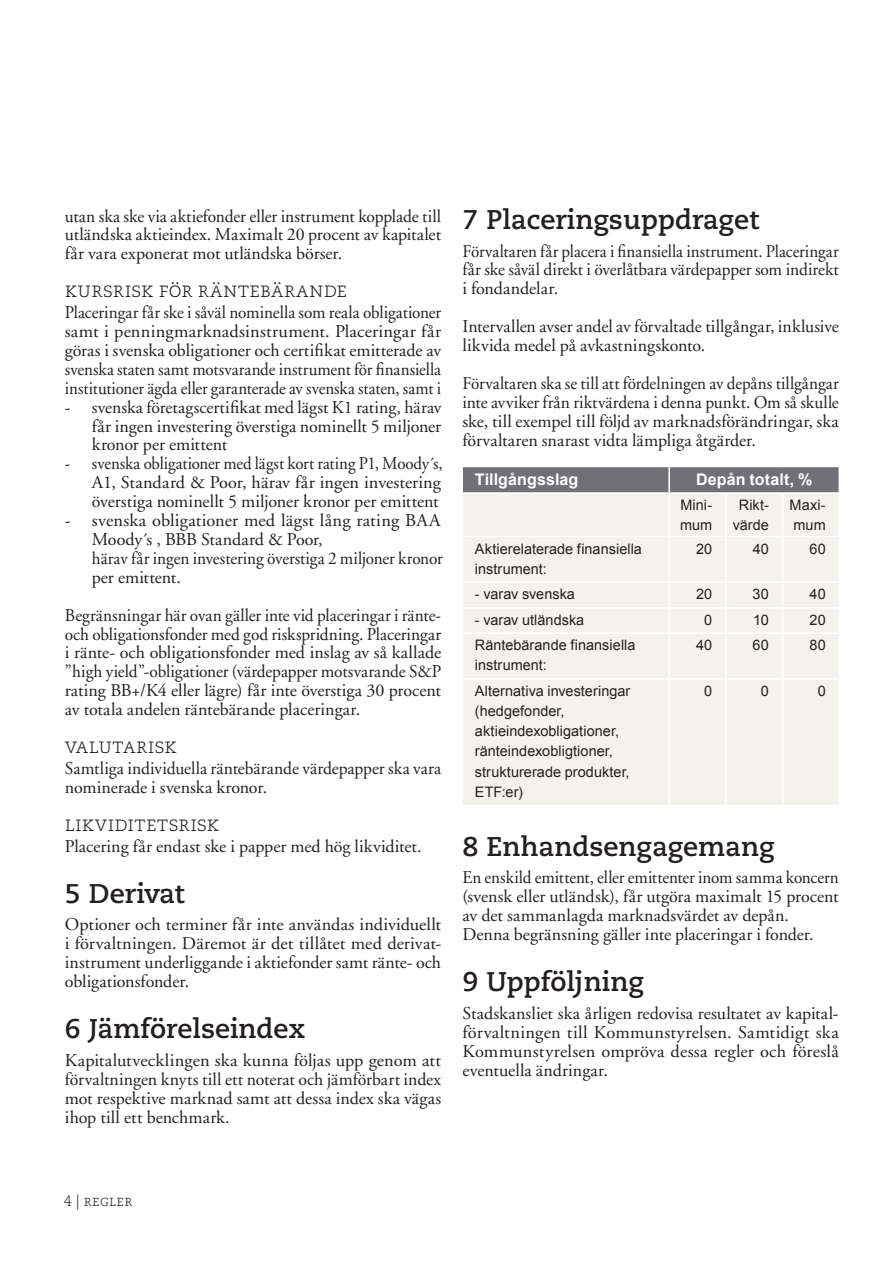
<style>
.page{position:relative;width:893px;height:1263px;background:#fff}
.page>*{position:absolute;margin:0;border:0;box-sizing:border-box;transform-origin:0 0}
.Underrubbe{font:700 27px "Caecilia LT Std";color:#231f20}
.Semirubbe{font:300 21px "Caecilia LT Std";letter-spacing:.01em;color:#231f20}
.Brödtext_Garamond{font:18px/18.9px "Adobe Garamond";color:#231f20;text-align:justify}
.Brödtext_Garamond-2{font:18px/18.9px "Adobe Garamond";color:#231f20;text-align:justify;scale:.95 1}
.Brödtext_Garamond-3{font:18px/18.9px "Adobe Garamond";color:#231f20;text-align:justify;scale:.96 1}
.Brödtext_Garamond-4{font:18px/18.9px "Adobe Garamond";color:#231f20;text-align:justify;scale:.94 1}
.Brödtext_Garamond-5{font:700 16.05px "Arial";letter-spacing:.005em;color:#fff}
.t1{font:300 15px "Caecilia LT Std";letter-spacing:.005em;color:#231f20}
.Brödtext_Garamond-6{font:14.4px/20.2px "Arial";letter-spacing:.005em;color:#231f20}
</style>
<div class="page">
<div style="left:463px;top:467px;width:375px;height:25px;background:#717074"></div>
<div style="left:463px;top:494px;width:375px;height:311px;background:#f4f2ef"></div>
<hr style="left:668px;top:467px;width:2px;height:25px;background:#fff">
<hr style="left:668px;top:494px;width:2px;height:42px;background:#fff">
<hr style="left:725px;top:494px;width:2px;height:42px;background:#fff">
<hr style="left:782px;top:494px;width:1px;height:42px;background:#fff">
<hr style="left:461px;top:536px;width:208px;height:1px;background:#fff">
<hr style="left:669px;top:536px;width:57px;height:1px;background:#fff">
<hr style="left:668px;top:537px;width:2px;height:44px;background:#fff">
<hr style="left:726px;top:536px;width:57px;height:1px;background:#fff">
<hr style="left:725px;top:537px;width:2px;height:44px;background:#fff">
<hr style="left:783px;top:536px;width:57px;height:1px;background:#fff">
<hr style="left:782px;top:537px;width:1px;height:44px;background:#fff">
<hr style="left:461px;top:581px;width:208px;height:2px;background:#fff">
<hr style="left:669px;top:581px;width:57px;height:2px;background:#fff">
<hr style="left:668px;top:583px;width:2px;height:24px;background:#fff">
<hr style="left:726px;top:581px;width:57px;height:2px;background:#fff">
<hr style="left:725px;top:583px;width:2px;height:24px;background:#fff">
<hr style="left:783px;top:581px;width:57px;height:2px;background:#fff">
<hr style="left:461px;top:607px;width:208px;height:1px;background:#fff">
<hr style="left:669px;top:607px;width:57px;height:1px;background:#fff">
<hr style="left:668px;top:608px;width:2px;height:24px;background:#fff">
<hr style="left:726px;top:607px;width:57px;height:1px;background:#fff">
<hr style="left:725px;top:608px;width:2px;height:24px;background:#fff">
<hr style="left:783px;top:607px;width:57px;height:1px;background:#fff">
<svg style="left:782px;top:583px;width:1px;height:49px"></svg>
<hr style="left:461px;top:632px;width:208px;height:2px;background:#fff">
<hr style="left:669px;top:632px;width:57px;height:2px;background:#fff">
<hr style="left:668px;top:634px;width:2px;height:44px;background:#fff">
<hr style="left:726px;top:632px;width:57px;height:2px;background:#fff">
<hr style="left:725px;top:634px;width:2px;height:44px;background:#fff">
<hr style="left:783px;top:632px;width:57px;height:2px;background:#fff">
<hr style="left:782px;top:634px;width:1px;height:44px;background:#fff">
<hr style="left:461px;top:678px;width:208px;height:2px;background:#fff">
<hr style="left:669px;top:678px;width:57px;height:2px;background:#fff">
<hr style="left:668px;top:680px;width:2px;height:125px;background:#fff">
<hr style="left:726px;top:678px;width:57px;height:2px;background:#fff">
<hr style="left:725px;top:680px;width:2px;height:125px;background:#fff">
<hr style="left:783px;top:678px;width:57px;height:2px;background:#fff">
<hr style="left:782px;top:680px;width:1px;height:125px;background:#fff">
<p class="Brödtext_Garamond" style="left:65px;top:207px;width:378px">utan ska ske via aktiefonder eller instrument kopplade till utländska aktieindex. Maximalt 20 procent av kapitalet får vara exponerat mot utländska börser.</p>
<p class="Semirubbe" style="left:65px;top:278px;width:284px">kursrisk för räntebärande</p>
<p class="Brödtext_Garamond-2" style="left:65px;top:303px;width:398px">Placeringar får ske i såväl nominella som reala obligationer samt i penningmarknadsinstrument. Placeringar får göras i svenska obligationer och certifikat emitterade av svenska staten samt motsvarande instrument för finansiella institutioner ägda eller garanterade av svenska staten, samt i</p>
<p class="Brödtext_Garamond" style="left:92px;top:398px;width:351px;text-indent:-27px">- svenska företagscertifikat med lägst K1 rating, härav får ingen investering överstiga nominellt 5 miljoner kronor per emittent</p>
<p class="Brödtext_Garamond-4" style="left:92px;top:455px;width:375px;text-indent:-27px">- svenska obligationer med lägst kort rating P1, Moody´s, A1, Standard &amp; Poor, härav får ingen investering överstiga nominellt 5 miljoner kronor per emittent</p>
<p class="Brödtext_Garamond" style="left:92px;top:511px;width:350px;text-indent:-27px">- svenska obligationer med lägst lång rating BAA<br>Moody´s , BBB Standard &amp; Poor,</p>
<p class="Brödtext_Garamond-2" style="left:92px;top:549px;width:371px">härav får ingen investering överstiga 2 miljoner kronor per emittent.</p>
<p class="Brödtext_Garamond-3" style="left:65px;top:606px;width:394px">Begränsningar här ovan gäller inte vid placeringar i ränte&shy;och obligationsfonder med god riskspridning. Placeringar i ränte- och obligationsfonder med inslag av så kallade ”high yield”-obligationer (värdepapper motsvarande S&amp;P rating BB+/K4 eller lägre) får inte överstiga 30 procent av totala andelen räntebärande placeringar.</p>
<p class="Semirubbe" style="left:65px;top:734px;width:114px">valutarisk</p>
<p class="Brödtext_Garamond" style="left:65px;top:759px;width:378px">Samtliga individuella räntebärande värdepapper ska vara nominerade i svenska kronor.</p>
<p class="Semirubbe" style="left:65px;top:811px;width:156px">likviditetsrisk</p>
<p class="Brödtext_Garamond" style="left:65px;top:837px;width:358px">Placering får endast ske i papper med hög likviditet.</p>
<p class="Underrubbe" style="left:65px;top:878px;width:121px">5 Derivat</p>
<p class="Brödtext_Garamond" style="left:65px;top:916px;width:378px">Optioner och terminer får inte användas individuellt i förvaltningen. Däremot är det tillåtet med derivat&shy;instrument underliggande i aktiefonder samt ränte- och obligationsfonder.</p>
<p class="Underrubbe" style="left:65px;top:1013px;width:242px">6 Jämförelseindex</p>
<p class="Brödtext_Garamond" style="left:65px;top:1051px;width:378px">Kapitalutvecklingen ska kunna följas upp genom att förvaltningen knyts till ett noterat och jämförbart index mot respektive marknad samt att dessa index ska vägas ihop till ett benchmark.</p>
<p class="Underrubbe" style="left:462px;top:204px;width:298px">7 Placeringsuppdraget</p>
<p class="Brödtext_Garamond-4" style="left:462px;top:242px;width:402px">Förvaltaren får placera i finansiella instrument. Placeringar får ske såväl direkt i överlåtbara värdepapper som indirekt i fondandelar.</p>
<p class="Brödtext_Garamond" style="left:462px;top:317px;width:378px">Intervallen avser andel av förvaltade tillgångar, inklusive likvida medel på avkastningskonto.</p>
<p class="Brödtext_Garamond-2" style="left:462px;top:374px;width:398px">Förvaltaren ska se till att fördelningen av depåns tillgångar inte avviker från riktvärdena i denna punkt. Om så skulle ske, till exempel till följd av marknadsförändringar, ska förvaltaren snarast vidta lämpliga åtgärder.</p>
<p class="Brödtext_Garamond-5" style="left:475px;top:470px;width:105px">Tillgångsslag</p>
<p class="Brödtext_Garamond-5" style="left:696px;top:470px;width:118px">Depån totalt, %</p>
<p class="Brödtext_Garamond-6" style="left:680px;top:495px;width:33px">Mini-</p>
<p class="Brödtext_Garamond-6" style="left:680px;top:515px;width:34px">mum</p>
<p class="Brödtext_Garamond-6" style="left:739px;top:495px;width:32px">Rikt-</p>
<p class="Brödtext_Garamond-6" style="left:733px;top:515px;width:38px">värde</p>
<p class="Brödtext_Garamond-6" style="left:789px;top:495px;width:38px">Maxi-</p>
<p class="Brödtext_Garamond-6" style="left:793px;top:515px;width:34px">mum</p>
<p class="Brödtext_Garamond-6" style="left:475px;top:538px;width:169px">Aktierelaterade finansiella instrument:</p>
<p class="Brödtext_Garamond-6" style="left:696px;top:538px;width:18px">20</p>
<p class="Brödtext_Garamond-6" style="left:753px;top:538px;width:18px">40</p>
<p class="Brödtext_Garamond-6" style="left:809px;top:538px;width:18px">60</p>
<p class="Brödtext_Garamond-6" style="left:475px;top:584px;width:102px">- varav svenska</p>
<p class="Brödtext_Garamond-6" style="left:696px;top:584px;width:18px">20</p>
<p class="Brödtext_Garamond-6" style="left:753px;top:584px;width:18px">30</p>
<p class="Brödtext_Garamond-6" style="left:809px;top:584px;width:18px">40</p>
<p class="Brödtext_Garamond-6" style="left:475px;top:609px;width:111px">- varav utländska</p>
<p class="Brödtext_Garamond-6" style="left:704px;top:609px;width:10px">0</p>
<p class="Brödtext_Garamond-6" style="left:753px;top:609px;width:17px">10</p>
<p class="Brödtext_Garamond-6" style="left:809px;top:609px;width:18px">20</p>
<p class="Brödtext_Garamond-6" style="left:475px;top:635px;width:162px">Räntebärande finansiella instrument:</p>
<p class="Brödtext_Garamond-6" style="left:696px;top:635px;width:18px">40</p>
<p class="Brödtext_Garamond-6" style="left:753px;top:635px;width:18px">60</p>
<p class="Brödtext_Garamond-6" style="left:809px;top:635px;width:18px">80</p>
<p class="Brödtext_Garamond-6" style="left:475px;top:681px;width:157px">Alternativa investeringar (hedgefonder, aktieindexobligationer, ränteindexobligtioner, strukturerade produkter,<br>ETF:er)</p>
<p class="Brödtext_Garamond-6" style="left:704px;top:681px;width:10px">0</p>
<p class="Brödtext_Garamond-6" style="left:761px;top:681px;width:10px">0</p>
<p class="Brödtext_Garamond-6" style="left:818px;top:681px;width:10px">0</p>
<p class="Underrubbe" style="left:462px;top:831px;width:314px">8 Enhandsengagemang</p>
<p class="Brödtext_Garamond-2" style="left:462px;top:869px;width:398px">En enskild emittent, eller emittenter inom samma koncern (svensk eller utländsk), får utgöra maximalt 15 procent av det sammanlagda marknadsvärdet av depån.</p>
<p class="Brödtext_Garamond" style="left:462px;top:925px;width:353px">Denna begränsning gäller inte placeringar i fonder.</p>
<p class="Underrubbe" style="left:462px;top:966px;width:183px">9 Uppföljning</p>
<p class="Brödtext_Garamond" style="left:462px;top:1004px;width:378px">Stadskansliet ska årligen redovisa resultatet av kapital&shy;förvaltningen till Kommunstyrelsen. Samtidigt ska Kommunstyrelsen ompröva dessa regler och föreslå eventuella ändringar.</p>
<p class="t1" style="left:64px;top:1192px;width:70px">4 | regler</p>
</div>
